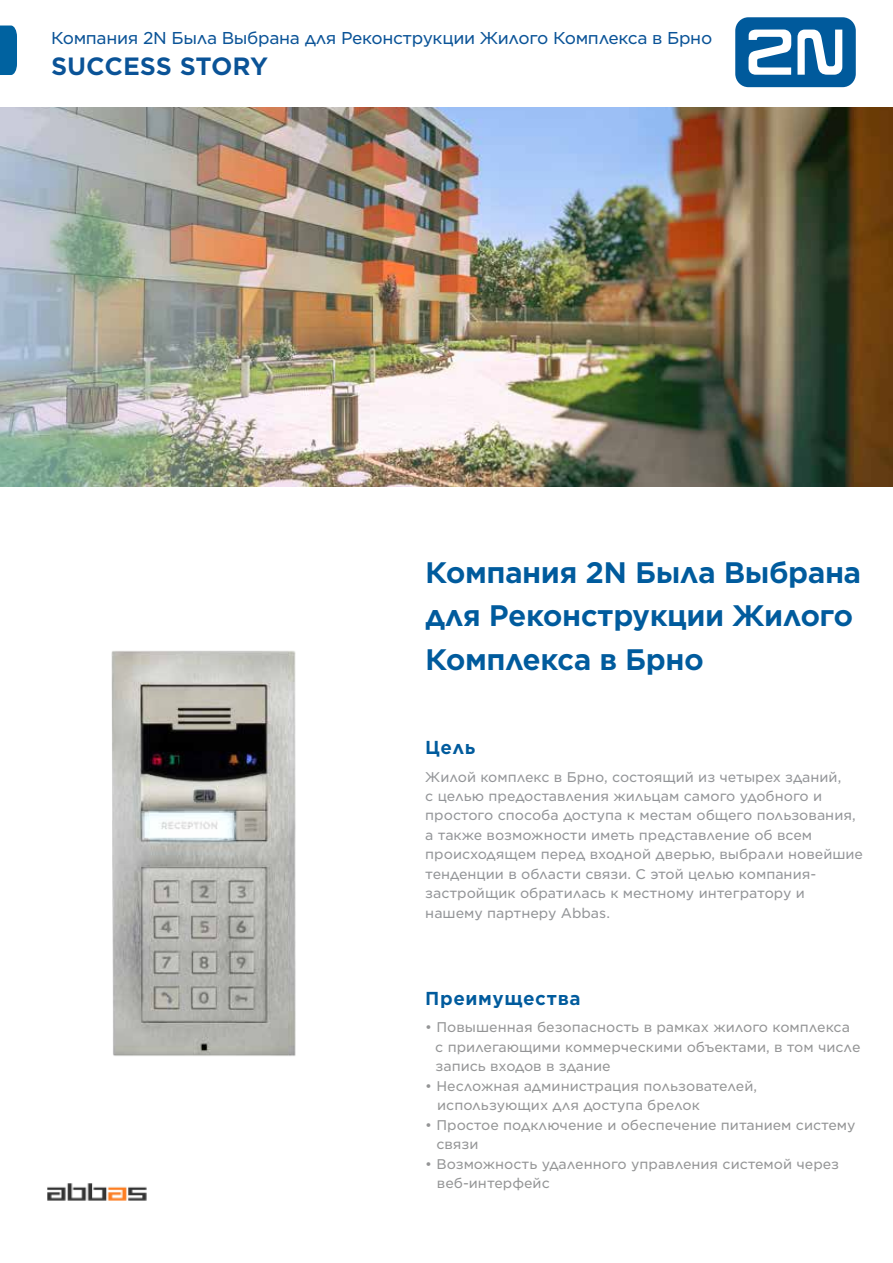
<style>
.page{position:relative;width:893px;height:1263px;background:#fff}
.page>*{position:absolute;margin:0;border:0;box-sizing:border-box;transform-origin:0 0}
.t1{font:700 28.5px/43.5px "Gotham S Sm";letter-spacing:-.02em;color:#005b9d}
.t2{font:700 24px "Gotham S Sm";letter-spacing:-.005em;color:#0a5397}
.t3{font:700 18px "Gotham S Sm";letter-spacing:.03em;color:#005b9d}
.t4{font:16.5px "Gotham S Sm";letter-spacing:-.02em;color:#0a5397}
.t5{font:13.5px/19.5px "Gotham S Sm";color:#939598}
.t6{font:13.5px/19.5px "Gotham S Sm";color:#949596}
</style>
<div class="page">
<img style="left:0;top:107px;width:893px;height:380px">
<svg style="left:735px;top:17px;width:121px;height:70px"></svg>
<svg style="left:0;top:26px;width:17px;height:49px"></svg>
<img style="left:111px;top:651px;width:185px;height:405px">
<img style="left:47px;top:1183px;width:100px;height:18px">
<p class="t4" style="left:51px;top:26px;width:663px">Компания 2N Была Выбрана для Реконструкции Жилого Комплекса в Брно</p>
<h2 class="t2" style="left:51px;top:50px;width:219px">SUCCESS STORY</h2>
<h1 class="t1" style="left:425px;top:550px;width:438px">Компания 2N Была Выбрана для Реконструкции Жилого<br>Комплекса в Брно</h1>
<h3 class="t3" style="left:425px;top:735px;width:52px">Цель</h3>
<p class="t5" style="left:425px;top:766px;width:439px">Жилой комплекс в Брно, состоящий из четырех зданий,<br>с целью предоставления жильцам самого удобного и простого способа доступа к местам общего пользования, а также возможности иметь представление об всем происходящем перед входной дверью, выбрали новейшие тенденции в области связи. С этой целью компания&shy;застройщик обратилась к местному интегратору и нашему партнеру Abbas.</p>
<h3 class="t3" style="left:425px;top:985px;width:157px">Преимущества</h3>
<p class="t6" style="left:435px;top:1017px;width:427px;text-indent:-10px">• Повышенная безопасность в рамках жилого комплекса с прилегающими коммерческими объектами, в том числе запись входов в здание</p>
<p class="t6" style="left:437px;top:1076px;width:321px;text-indent:-12px">• Несложная администрация пользователей, использующих для доступа брелок</p>
<p class="t6" style="left:436px;top:1115px;width:421px;text-indent:-11px">• Простое подключение и обеспечение питанием систему связи</p>
<p class="t6" style="left:437px;top:1154px;width:404px;text-indent:-12px">• Возможность удаленного управления системой через веб-интерфейс</p>
</div>
